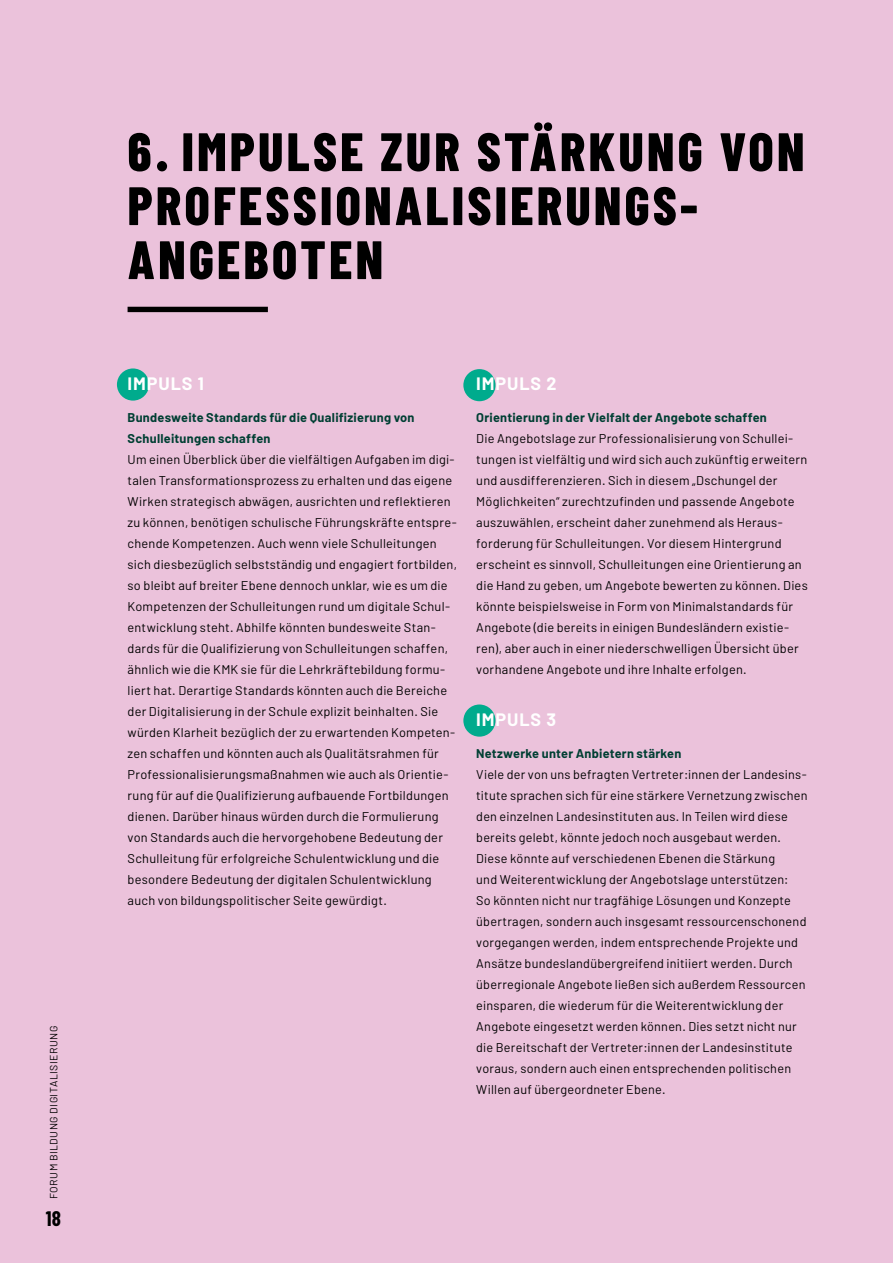
<style>
.page{position:relative;width:893px;height:1263px;background:#ebc2db}
.page>*{position:absolute;margin:0;border:0;box-sizing:border-box;transform-origin:0 0}
.t1{font:800 54px/54px "Barlow Condensed";letter-spacing:.06em;color:#000}
.t2{font:700 21px "Barlow Condensed";color:#000}
.t3{font:700 18px "Barlow";letter-spacing:.05em;color:#fff}
.t4{font:12.75px/21px "Barlow";letter-spacing:.02em;color:#000}
.t5{font:700 12.75px/21px "Barlow";letter-spacing:.02em;color:#003f33}
.t6{font:10.5px "Barlow";letter-spacing:.05em;color:#000}
</style>
<div class="page">
<div style="left:117px;top:368px;width:32px;height:33px;background:#00ab8d;border-radius:50%"></div>
<div style="left:463px;top:369px;width:32px;height:32px;background:#00ab8d;border-radius:50%"></div>
<div style="left:463px;top:704px;width:32px;height:33px;background:#00ab8d;border-radius:50%"></div>
<div style="left:128px;top:307px;width:140px;height:5px;background:#000"></div>
<p class="t6" style="left:47px;top:1199px;width:175px;rotate:-90deg">FORUM BILDUNG DIGITALISIERUNG</p>
<h2 class="t2" style="left:46px;top:1205px;width:17px">18</h2>
<h1 class="t1" style="left:128px;top:124px;width:678px">6. IMPULSE ZUR STÄRKUNG VON<br>PROFESSIONALISIERUNGS-<br>ANGEBOTEN</h1>
<h3 class="t3" style="left:128px;top:372px;width:78px">IMPULS 1</h3>
<p class="t5" style="left:128px;top:406px;width:289px">Bundesweite Standards für die Qualifizierung von<br>Schulleitungen schaffen</p>
<p class="t4" style="left:128px;top:448px;width:331px">Um einen Überblick über die vielfältigen Aufgaben im digi&shy;talen Transformationsprozess zu erhalten und das eigene Wirken strategisch abwägen, ausrichten und reflektieren zu können, benötigen schulische Führungskräfte entspre&shy;chende Kompetenzen. Auch wenn viele Schulleitungen sich diesbezüglich selbstständig und engagiert fortbilden, so bleibt auf breiter Ebene dennoch unklar, wie es um die Kompetenzen der Schulleitungen rund um digitale Schul&shy;entwicklung steht. Abhilfe könnten bundesweite Stan&shy;dards für die Qualifizierung von Schulleitungen schaffen, ähnlich wie die KMK sie für die Lehrkräftebildung formu&shy;liert hat. Derartige Standards könnten auch die Bereiche der Digitalisierung in der Schule explizit beinhalten. Sie würden Klarheit bezüglich der zu erwartenden Kompeten&shy;zen schaffen und könnten auch als Qualitätsrahmen für Professionalisierungsmaßnahmen wie auch als Orientie&shy;rung für auf die Qualifizierung aufbauende Fortbildungen dienen. Darüber hinaus würden durch die Formulierung von Standards auch die hervorgehobene Bedeutung der Schulleitung für erfolgreiche Schulentwicklung und die besondere Bedeutung der digitalen Schulentwicklung auch von bildungspolitischer Seite gewürdigt.</p>
<h3 class="t3" style="left:476px;top:372px;width:82px">IMPULS 2</h3>
<p class="t5" style="left:476px;top:406px;width:292px">Orientierung in der Vielfalt der Angebote schaffen</p>
<p class="t4" style="left:476px;top:427px;width:333px">Die Angebotslage zur Professionalisierung von Schullei&shy;tungen ist vielfältig und wird sich auch zukünftig erweitern und ausdifferenzieren. Sich in diesem „Dschungel der Möglichkeiten“ zurechtzufinden und passende Angebote auszuwählen, erscheint daher zunehmend als Heraus&shy;forderung für Schulleitungen. Vor diesem Hintergrund erscheint es sinnvoll, Schulleitungen eine Orientierung an die Hand zu geben, um Angebote bewerten zu können. Dies könnte beispielsweise in Form von Minimalstandards für Angebote (die bereits in einigen Bundesländern existie&shy;ren), aber auch in einer niederschwelligen Übersicht über vorhandene Angebote und ihre Inhalte erfolgen.</p>
<h3 class="t3" style="left:476px;top:708px;width:82px">IMPULS 3</h3>
<p class="t5" style="left:476px;top:742px;width:207px">Netzwerke unter Anbietern stärken</p>
<p class="t4" style="left:476px;top:763px;width:333px">Viele der von uns befragten Vertreter:innen der Landesins&shy;titute sprachen sich für eine stärkere Vernetzung zwischen den einzelnen Landesinstituten aus. In Teilen wird diese bereits gelebt, könnte jedoch noch ausgebaut werden.<br>Diese könnte auf verschiedenen Ebenen die Stärkung<br>und Weiterentwicklung der Angebotslage unterstützen:<br>So könnten nicht nur tragfähige Lösungen und Konzepte übertragen, sondern auch insgesamt ressourcenschonend vorgegangen werden, indem entsprechende Projekte und Ansätze bundeslandübergreifend initiiert werden. Durch überregionale Angebote ließen sich außerdem Ressourcen einsparen, die wiederum für die Weiterentwicklung der Angebote eingesetzt werden können. Dies setzt nicht nur die Bereitschaft der Vertreter:innen der Landesinstitute voraus, sondern auch einen entsprechenden politischen Willen auf übergeordneter Ebene.</p>
</div>
